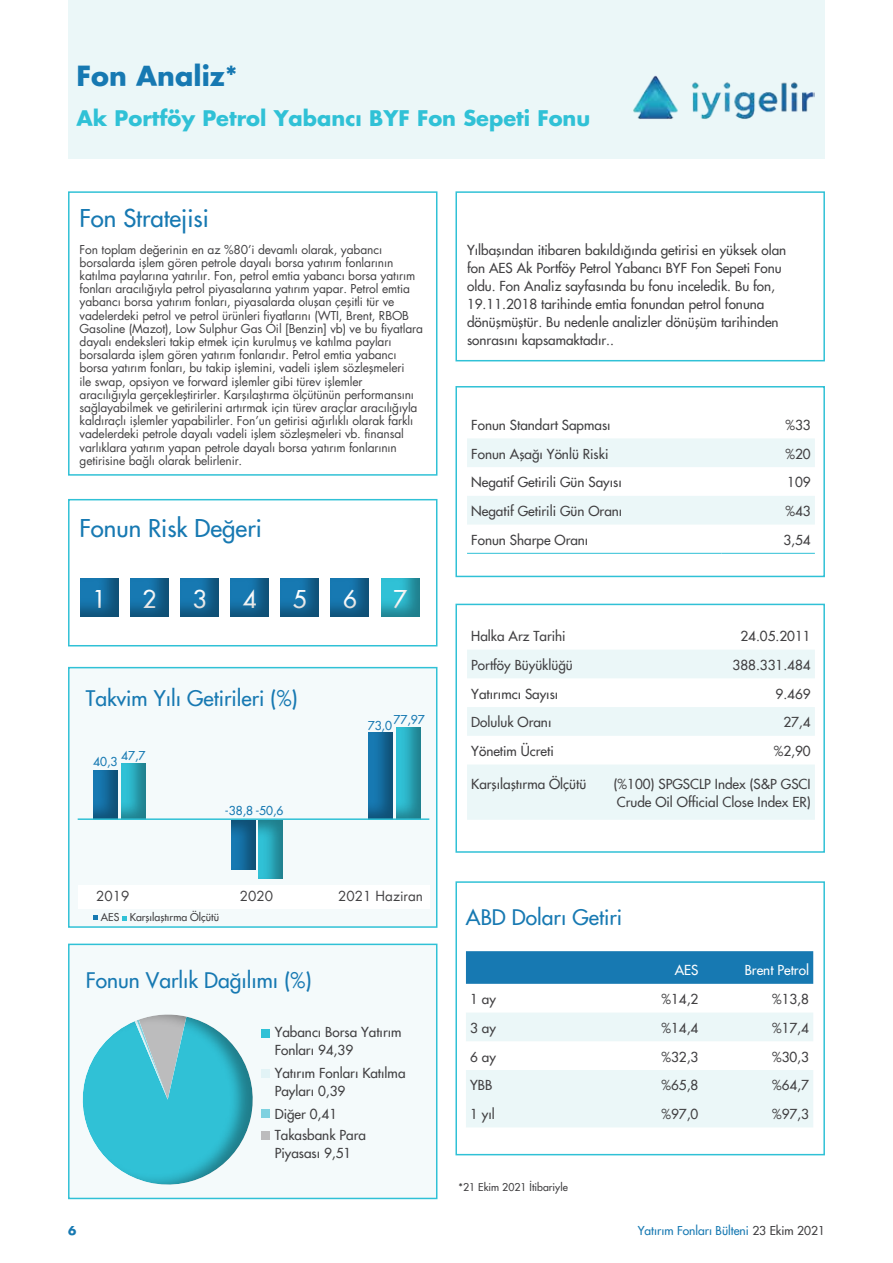
<style>
.page{position:relative;width:893px;height:1263px;background:#fff}
.page>*{position:absolute;margin:0;border:0;box-sizing:border-box;transform-origin:0 0}
.t1{font:700 27px "Futura";color:#1779b2}
.t2{font:24px "Futura";color:#1779b2}
.t3{font:24px "Futura";color:#fff}
.t4{font:21px "Futura";color:#1779b2}
.t5{font:700 21px "Futura";color:#30c1d6}
.t6{font:13.5px/18px "Futura";color:#414042}
.t7{font:13.5px "Futura";color:#414042}
.t8{font:13.5px "Futura";color:#fff}
.t9{font:12px/13.2px "Futura";letter-spacing:-.01em;color:#414042}
.t10{font:12px "Futura";color:#1779b2}
.t11{font:700 12px "Futura";color:#1779b2}
.t12{font:10.5px "Futura";color:#414042}
.s1{color:#414042}
</style>
<div class="page">
<div style="left:68px;top:0;width:757px;height:158px;background:#ebf7f8"></div>
<img style="left:633px;top:75px;width:181px;height:44px">
<div style="left:68px;top:944px;width:369px;height:255px;background:#f4fafb;border:2px solid #30c1d6"></div>
<div style="left:58px;top:988px;width:219px;height:221px;background:#000;opacity:.35"></div>
<div style="left:455px;top:386px;width:370px;height:191px;background:#fff;border:2px solid #30c1d6"></div>
<div style="left:455px;top:191px;width:370px;height:170px;background:#fff;border:2px solid #30c1d6"></div>
<div style="left:68px;top:191px;width:369px;height:285px;background:#fff;border:2px solid #30c1d6"></div>
<div style="left:455px;top:604px;width:370px;height:249px;background:#fff;border:2px solid #30c1d6"></div>
<div style="left:68px;top:499px;width:369px;height:147px;background:#fff;border:2px solid #30c1d6"></div>
<svg style="left:467px;top:438px;width:348px;height:87px"></svg>
<hr style="left:467px;top:553px;width:254px;height:1px;background:#30c1d6">
<hr style="left:721px;top:553px;width:94px;height:1px;background:#30c1d6">
<svg style="left:467px;top:650px;width:348px;height:170px;fill:#ebf7f8"></svg>
<div style="left:455px;top:881px;width:370px;height:274px;background:#fff;border:2px solid #30c1d6"></div>
<div style="left:466px;top:951px;width:347px;height:33px;background:#1779b2"></div>
<svg style="left:466px;top:1013px;width:347px;height:114px"></svg>
<div style="left:68px;top:667px;width:369px;height:261px;background:#f4fafb;border:2px solid #30c1d6"></div>
<div style="left:78px;top:885px;width:351px;height:24px;background:#fff"></div>
<div style="left:79px;top:576px;width:57px;height:42px;background:#000;opacity:.35"></div>
<div style="left:129px;top:576px;width:57px;height:42px;background:#000;opacity:.35"></div>
<div style="left:179px;top:576px;width:57px;height:42px;background:#000;opacity:.35"></div>
<div style="left:229px;top:576px;width:57px;height:42px;background:#000;opacity:.35"></div>
<div style="left:279px;top:576px;width:57px;height:42px;background:#000;opacity:.35"></div>
<div style="left:329px;top:576px;width:57px;height:42px;background:#000;opacity:.35"></div>
<div style="left:379px;top:576px;width:57px;height:42px;background:#000;opacity:.35"></div>
<div style="left:120px;top:761px;width:28px;height:60px;background:#000;opacity:.35"></div>
<div style="left:258px;top:819px;width:27px;height:62px;background:#000;opacity:.35"></div>
<div style="left:394px;top:725px;width:27px;height:96px;background:#000;opacity:.35"></div>
<div style="left:93px;top:768px;width:27px;height:53px;background:#000;opacity:.35"></div>
<div style="left:231px;top:819px;width:27px;height:53px;background:#000;opacity:.35"></div>
<div style="left:366px;top:731px;width:28px;height:90px;background:#000;opacity:.35"></div>
<hr style="left:78px;top:818px;width:351px;height:2px;background:#30c1d6">
<div style="left:261px;top:1029px;width:9px;height:8px;background:#30c1d6"></div>
<div style="left:261px;top:1069px;width:9px;height:9px;background:#e2f3f6"></div>
<div style="left:261px;top:1109px;width:9px;height:9px;background:#7fd1e0"></div>
<div style="left:261px;top:1132px;width:9px;height:8px;background:#bcbcbd"></div>
<svg style="left:93px;top:916px;width:5px;height:4px"></svg>
<svg style="left:122px;top:916px;width:5px;height:4px"></svg>
<h1 class="t1" style="left:77px;top:57px;width:163px">Fon Analiz*</h1>
<h3 class="t5" style="left:77px;top:103px;width:515px">Ak Portföy Petrol Yabancı BYF Fon Sepeti Fonu</h3>
<h2 class="t2" style="left:80px;top:203px;width:131px">Fon Stratejisi</h2>
<p class="t9" style="left:80px;top:242px;width:345px">Fon toplam değerinin en az %80’i devamlı olarak, yabancı borsalarda işlem gören petrole dayalı borsa yatırım fonlarının katılma paylarına yatırılır. Fon, petrol emtia yabancı borsa yatırım fonları aracılığıyla petrol piyasalarına yatırım yapar. Petrol emtia yabancı borsa yatırım fonları, piyasalarda oluşan çeşitli tür ve vadelerdeki petrol ve petrol ürünleri fiyatlarını (WTI, Brent, RBOB Gasoline (Mazot), Low Sulphur Gas Oil [Benzin] vb) ve bu fiyatlara dayalı endeksleri takip etmek için kurulmuş ve katılma payları borsalarda işlem gören yatırım fonlarıdır. Petrol emtia yabancı borsa yatırım fonları, bu takip işlemini, vadeli işlem sözleşmeleri<br>ile swap, opsiyon ve forward işlemler gibi türev işlemler<br>aracılığıyla gerçekleştirirler. Karşılaştırma ölçütünün performansını sağlayabilmek ve getirilerini artırmak için türev araçlar aracılığıyla kaldıraçlı işlemler yapabilirler. Fon’un getirisi ağırlıklı olarak farklı vadelerdeki petrole dayalı vadeli işlem sözleşmeleri vb. finansal varlıklara yatırım yapan petrole dayalı borsa yatırım fonlarının getirisine bağlı olarak belirlenir.</p>
<h2 class="t2" style="left:80px;top:513px;width:184px">Fonun Risk Değeri</h2>
<h2 class="t3" style="left:93px;top:584px;width:15px">1</h2>
<h2 class="t3" style="left:143px;top:584px;width:15px">2</h2>
<h2 class="t3" style="left:193px;top:584px;width:15px">3</h2>
<h2 class="t3" style="left:243px;top:584px;width:15px">4</h2>
<h2 class="t3" style="left:293px;top:584px;width:15px">5</h2>
<h2 class="t3" style="left:343px;top:584px;width:15px">6</h2>
<h2 class="t3" style="left:393px;top:584px;width:15px">7</h2>
<h3 class="t4" style="left:86px;top:684px;width:213px">Takvim Yılı Getirileri (%)</h3>
<p class="t10" style="left:121px;top:748px;width:26px">47,7</p>
<p class="t10" style="left:93px;top:753px;width:26px">40,3</p>
<p class="t10" style="left:225px;top:803px;width:60px">-38,8 -50,6</p>
<p class="t10" style="left:368px;top:717px;width:26px">73,0</p>
<p class="t10" style="left:393px;top:712px;width:33px">77,97</p>
<p class="t7" style="left:96px;top:887px;width:35px">2019</p>
<p class="t7" style="left:240px;top:887px;width:35px">2020</p>
<p class="t7" style="left:338px;top:887px;width:86px">2021 Haziran</p>
<p class="t12" style="left:101px;top:910px;width:120px">AES Karşılaştırma Ölçütü</p>
<h3 class="t4" style="left:86px;top:966px;width:227px">Fonun Varlık Dağılımı (%)</h3>
<p class="t6" style="left:275px;top:1023px;width:128px">Yabancı Borsa Yatırım<br>Fonları 94,39</p>
<p class="t6" style="left:275px;top:1064px;width:132px">Yatırım Fonları Katılma<br>Payları 0,39</p>
<p class="t6" style="left:275px;top:1104px;width:93px;line-height:20.7px">Diğer 0,41<br>Takasbank Para</p>
<p class="t6" style="left:275px;top:1144px;width:78px">Piyasası 9,51</p>
<p class="t6" style="left:467px;top:241px;width:321px">Yılbaşından itibaren bakıldığında getirisi en yüksek olan fon AES Ak Portföy Petrol Yabancı BYF Fon Sepeti Fonu oldu. Fon Analiz sayfasında bu fonu inceledik. Bu fon, 19.11.2018 tarihinde emtia fonundan petrol fonuna dönüşmüştür. Bu nedenle analizler dönüşüm tarihinden sonrasını kapsamaktadır..</p>
<p class="t6" style="left:471px;top:416px;width:141px">Fonun Standart Sapması</p>
<p class="t6" style="left:785px;top:416px;width:27px">%33</p>
<p class="t6" style="left:471px;top:444px;width:139px">Fonun Aşağı Yönlü Riski</p>
<p class="t6" style="left:785px;top:444px;width:27px">%20</p>
<p class="t6" style="left:471px;top:473px;width:152px">Negatif Getirili Gün Sayısı</p>
<p class="t6" style="left:787px;top:473px;width:25px">109</p>
<p class="t6" style="left:471px;top:502px;width:153px">Negatif Getirili Gün Oranı</p>
<p class="t6" style="left:785px;top:502px;width:27px">%43</p>
<p class="t6" style="left:471px;top:531px;width:119px">Fonun Sharpe Oranı</p>
<p class="t6" style="left:783px;top:531px;width:29px">3,54</p>
<p class="t6" style="left:471px;top:627px;width:96px">Halka Arz Tarihi</p>
<p class="t6" style="left:740px;top:627px;width:72px">24.05.2011</p>
<p class="t6" style="left:471px;top:656px;width:103px">Portföy Büyüklüğü</p>
<p class="t6" style="left:733px;top:656px;width:80px">388.331.484</p>
<p class="t6" style="left:471px;top:684px;width:89px">Yatırımcı Sayısı</p>
<p class="t6" style="left:775px;top:684px;width:37px">9.469</p>
<p class="t6" style="left:471px;top:713px;width:82px">Doluluk Oranı</p>
<p class="t6" style="left:783px;top:713px;width:29px">27,4</p>
<p class="t6" style="left:471px;top:742px;width:84px">Yönetim Ücreti</p>
<p class="t6" style="left:774px;top:742px;width:38px">%2,90</p>
<p class="t6" style="left:471px;top:775px;width:117px">Karşılaştırma Ölçütü</p>
<p class="t6" style="left:614px;top:775px;width:198px">(%100) SPGSCLP Index (S&amp;P GSCI<br>Crude Oil Official Close Index ER)</p>
<h3 class="t4" style="left:466px;top:904px;width:158px">ABD Doları Getiri</h3>
<p class="t8" style="left:675px;top:961px;width:25px">AES</p>
<p class="t8" style="left:745px;top:961px;width:66px">Brent Petrol</p>
<p class="t6" style="left:470px;top:990px;width:27px">1 ay</p>
<p class="t6" style="left:662px;top:990px;width:38px">%14,2</p>
<p class="t6" style="left:772px;top:990px;width:38px">%13,8</p>
<p class="t6" style="left:470px;top:1019px;width:27px">3 ay</p>
<p class="t6" style="left:662px;top:1019px;width:38px">%14,4</p>
<p class="t6" style="left:772px;top:1019px;width:38px">%17,4</p>
<p class="t6" style="left:470px;top:1047px;width:27px">6 ay</p>
<p class="t6" style="left:662px;top:1047px;width:38px">%32,3</p>
<p class="t6" style="left:772px;top:1047px;width:38px">%30,3</p>
<p class="t6" style="left:470px;top:1076px;width:24px">YBB</p>
<p class="t6" style="left:662px;top:1076px;width:38px">%65,8</p>
<p class="t6" style="left:772px;top:1076px;width:38px">%64,7</p>
<p class="t6" style="left:470px;top:1105px;width:26px">1 yıl</p>
<p class="t6" style="left:662px;top:1105px;width:38px">%97,0</p>
<p class="t6" style="left:772px;top:1105px;width:38px">%97,3</p>
<p class="t12" style="left:458px;top:1180px;width:111px">*21 Ekim 2021 İtibariyle</p>
<p class="t11" style="left:68px;top:1222px;width:10px">6</p>
<p class="t10" style="left:638px;top:1223px;width:189px">Yatırım Fonları Bülteni <span class="s1">23 Ekim 2021</span></p>
</div>
